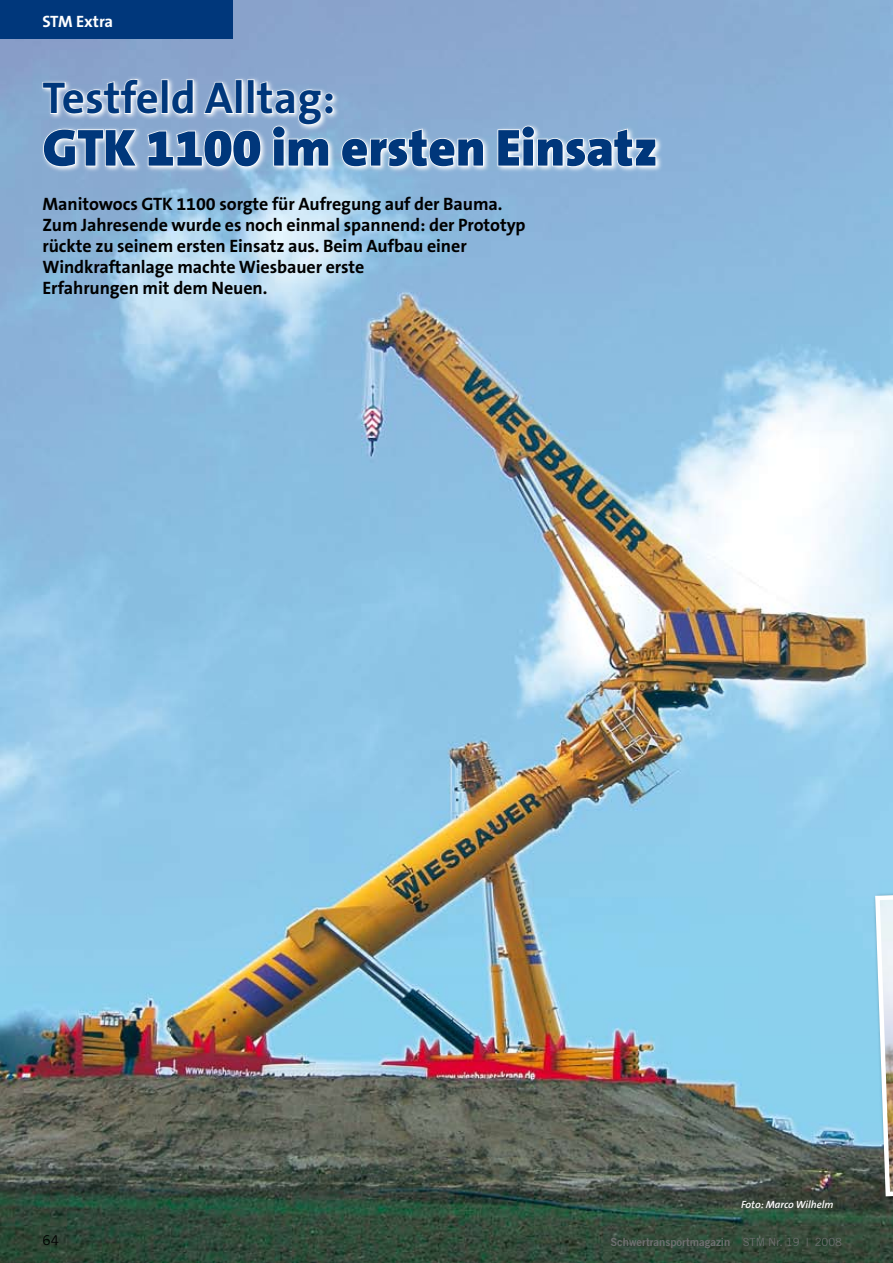
<style>
.page{position:relative;width:893px;height:1263px;background:#fff}
.page>*{position:absolute;margin:0;border:0;box-sizing:border-box;transform-origin:0 0}
.t1{font:900 52.5px "The Sans B9";color:#00377b}
.t2{font:700 45px "The Sans B7";color:#00377b}
.t3{font:700 18px/21px "The Sans B7";letter-spacing:-.005em;color:#000}
.t4{font:700 16.5px "The Sans B7";letter-spacing:-.015em;color:#fff}
.t5{font:13.5px "Trade Gothic";color:#000}
.t6{font:11.25px "Trade Gothic Bold Two";color:#6e7071}
.t7{font:italic 600 10.5px "The Sans B6";color:#fff}
.s1{font-family:"Trade Gothic"}
</style>
<div class="page">
<img style="left:0;top:0;width:893px;height:1263px">
<div style="left:0;top:0;width:233px;height:39px;background:#00377b"></div>
<svg style="left:39px;top:76px;width:625px;height:98px;background:#8caed3"></svg>
<svg style="left:42px;top:77px;width:292px;height:91px"></svg>
<svg style="left:341px;top:128px;width:143px;height:40px"></svg>
<svg style="left:497px;top:125px;width:160px;height:43px"></svg>
<div style="left:872px;top:876px;width:21px;height:328px;background:#000;opacity:.75"></div>
<img style="left:873px;top:877px;width:20px;height:322px">
<p class="t4" style="left:43px;top:13px;width:72px">STM Extra</p>
<h2 class="t2" style="left:43px;top:74px;width:294px">Testfeld Alltag:</h2>
<h1 class="t1" style="left:43px;top:120px;width:617px">GTK 1100 im ersten Einsatz</h1>
<p class="t3" style="left:43px;top:194px;width:485px">Manitowocs GTK 1100 sorgte für Aufregung auf der Bauma.<br>Zum Jahresende wurde es noch einmal spannend: der Prototyp rückte zu seinem ersten Einsatz aus. Beim Aufbau einer Windkraftanlage machte Wiesbauer erste<br>Erfahrungen mit dem Neuen.</p>
<p class="t7" style="left:741px;top:1199px;width:94px">Foto: Marco Wilhelm</p>
<p class="t5" style="left:43px;top:1232px;width:9px">64</p>
<p class="t6" style="left:610px;top:1235px;width:233px">Schwertransportmagazin <span class="s1">STM Nr. 1 9 | 2008</span></p>
</div>
